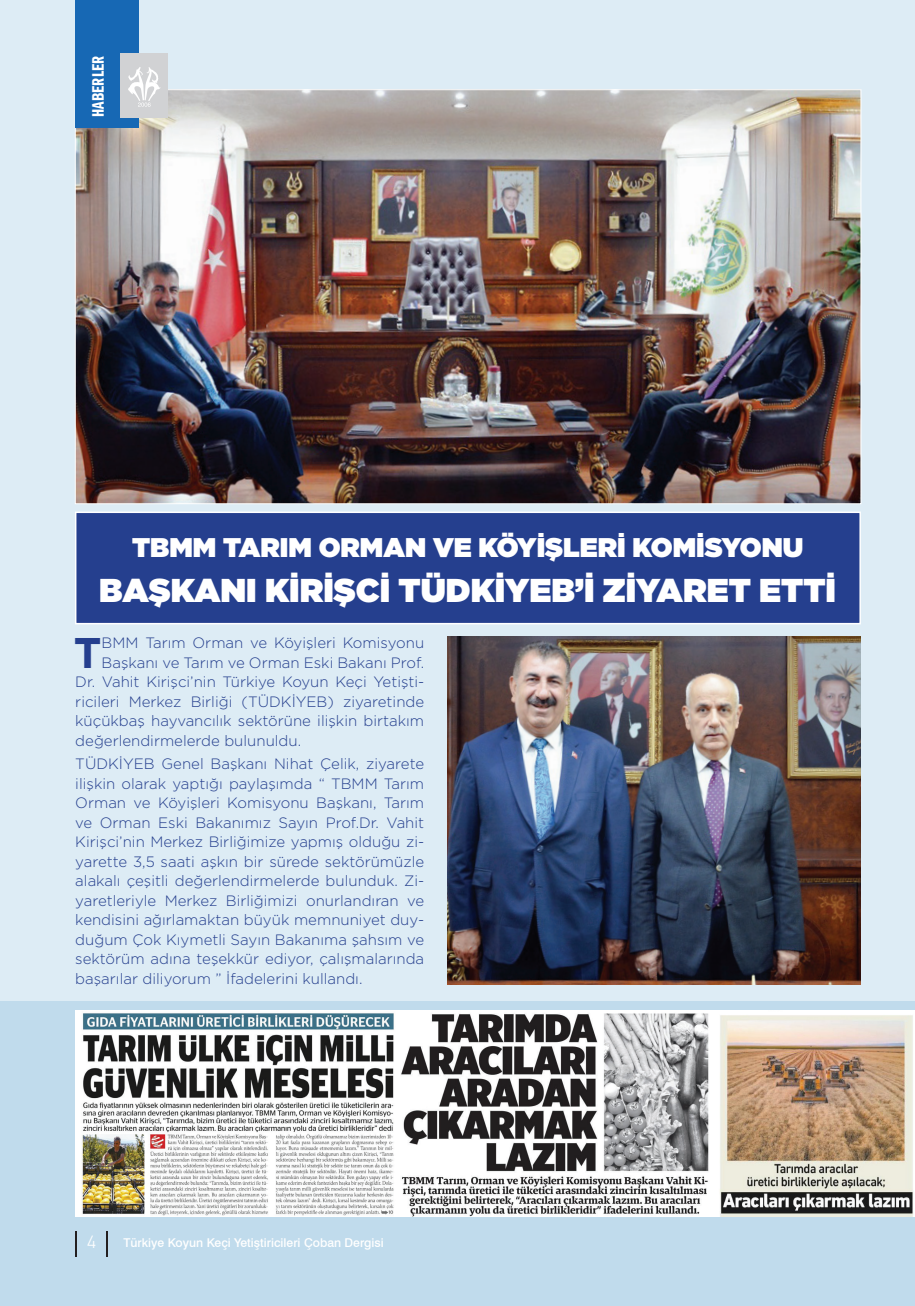
<style>
.page{position:relative;width:915px;height:1306px;background:#fff}
.page>*{position:absolute;margin:0;border:0;box-sizing:border-box;transform-origin:0 0}
.t1{font:700 42.9px "Gotham";color:#253f8e}
.t2{font:900 33px "Gotham";color:#fff}
.t3{font:900 27px "Gotham";color:#fff}
.t4{font:300 18px "DIN2014";color:#fff}
.t5{font:17.25px "Franklin Gothic URW Com Dem";letter-spacing:.01em;color:#fff}
.t6{font:300 15px/19.5px "Gotham";color:#253f8e;text-align:justify}
.t7{font:500 12.15px "Swiss 721 BT";color:#fff}
</style>
<div class="page">
<div style="left:0;top:0;width:914px;height:1305px;background:#ddecf5"></div>
<div style="left:0;top:1001px;width:914px;height:304px;background:#c0dbec"></div>
<img style="left:77px;top:91px;width:782px;height:411px">
<div style="left:75px;top:511px;width:785px;height:113px;background:#253f8e;border:2px solid #fff"></div>
<img style="left:447px;top:636px;width:413px;height:348px">
<img style="left:79px;top:1010px;width:317px;height:206px">
<svg style="left:396px;top:1010px;width:322px;height:206px;background:#a3a2a3"></svg>
<img style="left:718px;top:1010px;width:195px;height:206px">
<hr style="left:913px;top:1010px;width:1px;height:206px;background:#fff">
<hr style="left:75px;top:1230px;width:2px;height:26px;background:#231f20">
<svg style="left:107px;top:1231px;width:1px;height:25px"></svg>
<div style="left:75px;top:0;width:64px;height:128px;background:#1768b4"></div>
<div style="left:121px;top:54px;width:47px;height:64px;background:#d1d2d4"></div>
<svg style="left:128px;top:67px;width:33px;height:40px"></svg>
<p class="t5" style="left:86px;top:117px;width:63px;rotate:-90deg">HABERLER</p>
<h3 class="t3" style="left:132px;top:528px;width:672px">TBMM TARIM ORMAN VE KÖYİŞLERİ KOMİSYONU</h3>
<h2 class="t2" style="left:99px;top:566px;width:738px">BAŞKANI KİRİŞCİ TÜDKİYEB’İ ZİYARET ETTİ</h2>
<h1 class="t1" style="left:74px;top:624px;width:29px">T</h1>
<p class="t6" style="left:102px;top:632px;width:324px">BMM Tarım Orman ve Köyişleri Komisyonu</p>
<p class="t6" style="left:102px;top:652px;width:324px">Başkanı ve Tarım ve Orman Eski Bakanı Prof.</p>
<p class="t6" style="left:75px;top:671px;width:350px">Dr. Vahit Kirişci’nin Türkiye Koyun Keçi Yetişti-</p>
<p class="t6" style="left:75px;top:691px;width:350px">ricileri Merkez Birliği (TÜDKİYEB) ziyaretinde</p>
<p class="t6" style="left:75px;top:710px;width:350px">küçükbaş hayvancılık sektörüne ilişkin birtakım</p>
<p class="t6" style="left:75px;top:730px;width:227px">değerlendirmelerde bulunuldu.</p>
<p class="t6" style="left:75px;top:754px;width:350px">TÜDKİYEB Genel Başkanı Nihat Çelik, ziyarete ilişkin olarak yaptığı paylaşımda “ TBMM Tarım Orman ve Köyişleri Komisyonu Başkanı, Tarım ve Orman Eski Bakanımız Sayın Prof.Dr. Vahit Kirişci’nin Merkez Birliğimize yapmış olduğu zi&shy;yarette 3,5 saati aşkın bir sürede sektörümüzle alakalı çeşitli değerlendirmelerde bulunduk. Zi&shy;yaretleriyle Merkez Birliğimizi onurlandıran ve kendisini ağırlamaktan büyük memnuniyet duy&shy;duğum Çok Kıymetli Sayın Bakanıma şahsım ve sektörüm adına teşekkür ediyor, çalışmalarında başarılar diliyorum ” İfadelerini kullandı.</p>
<p class="t4" style="left:87px;top:1230px;width:10px">4</p>
<p class="t7" style="left:123px;top:1234px;width:262px">Türkiye Koyun Keçi Yetiştiricileri Çoban Dergisi</p>
</div>
